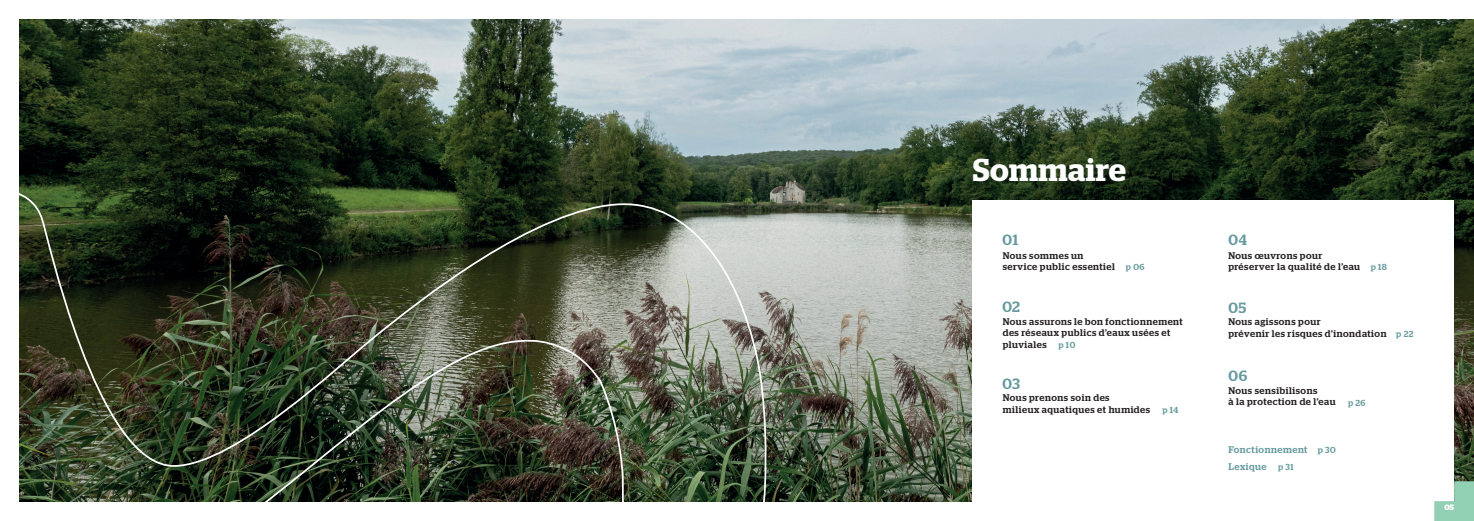
<style>
.page{position:relative;width:1474px;height:521px;background:#fff}
.page>*{position:absolute;margin:0;border:0;box-sizing:border-box;transform-origin:0 0}
.t1{font:600 31.5px "Stag";letter-spacing:.01em;color:#fff}
.t2{font:500 14.88px "Stag";letter-spacing:.055em;color:#669a9e}
.t3{font:500 9.62px/11.4px "Stag";letter-spacing:.055em;color:#231f20}
.t4{font:500 9.62px/17.8px "Stag";letter-spacing:.05em;color:#669a9e}
.t5{font:500 8.75px "Stag";letter-spacing:.055em;color:#669a9e}
.t6{font:700 7.88px "Stag";color:#fff}
</style>
<div class="page">
<img style="left:20px;top:20px;width:1453px;height:481px">
<img style="left:19px;top:189px;width:749px;height:313px">
<div style="left:972px;top:201px;width:481px;height:320px;background:#fff"></div>
<svg style="left:1434px;top:481px;width:39px;height:40px"></svg>
<h1 class="t1" style="left:972px;top:151px;width:155px">Sommaire</h1>
<h2 class="t2" style="left:1002px;top:231px;width:17px">01</h2>
<h2 class="t2" style="left:1228px;top:231px;width:20px">04</h2>
<p class="t3" style="left:1002px;top:249px;width:114px">Nous sommes un service public essentiel</p>
<p class="t5" style="left:1125px;top:262px;width:20px">p 06</p>
<p class="t3" style="left:1228px;top:249px;width:133px">Nous œuvrons pour préserver la qualité de l’eau</p>
<p class="t5" style="left:1370px;top:262px;width:18px">p 18</p>
<h2 class="t2" style="left:1002px;top:298px;width:19px">02</h2>
<h2 class="t2" style="left:1228px;top:299px;width:19px">05</h2>
<p class="t3" style="left:1002px;top:316px;width:181px">Nous assurons le bon fonctionnement des réseaux publics d’eaux usées et pluviales</p>
<p class="t5" style="left:1058px;top:340px;width:18px">p 10</p>
<h2 class="t2" style="left:1002px;top:375px;width:19px">03</h2>
<p class="t3" style="left:1002px;top:392px;width:149px">Nous prenons soin des<br>milieux aquatiques et humides</p>
<p class="t5" style="left:1162px;top:404px;width:17px">p 14</p>
<p class="t3" style="left:1228px;top:316px;width:160px">Nous agissons pour<br>prévenir les risques d’inondation</p>
<h2 class="t2" style="left:1228px;top:367px;width:20px">06</h2>
<p class="t3" style="left:1228px;top:384px;width:109px">Nous sensibilisons<br>à la protection de l’eau</p>
<p class="t4" style="left:1228px;top:440px;width:81px">Fonctionnement<br>Lexique</p>
<p class="t5" style="left:1317px;top:444px;width:20px">p 30</p>
<p class="t5" style="left:1277px;top:462px;width:17px">p 31</p>
<p class="t5" style="left:1347px;top:397px;width:19px">p 26</p>
<p class="t5" style="left:1396px;top:329px;width:19px">p 22</p>
<p class="t6" style="left:1444px;top:502px;width:11px">05</p>
</div>
